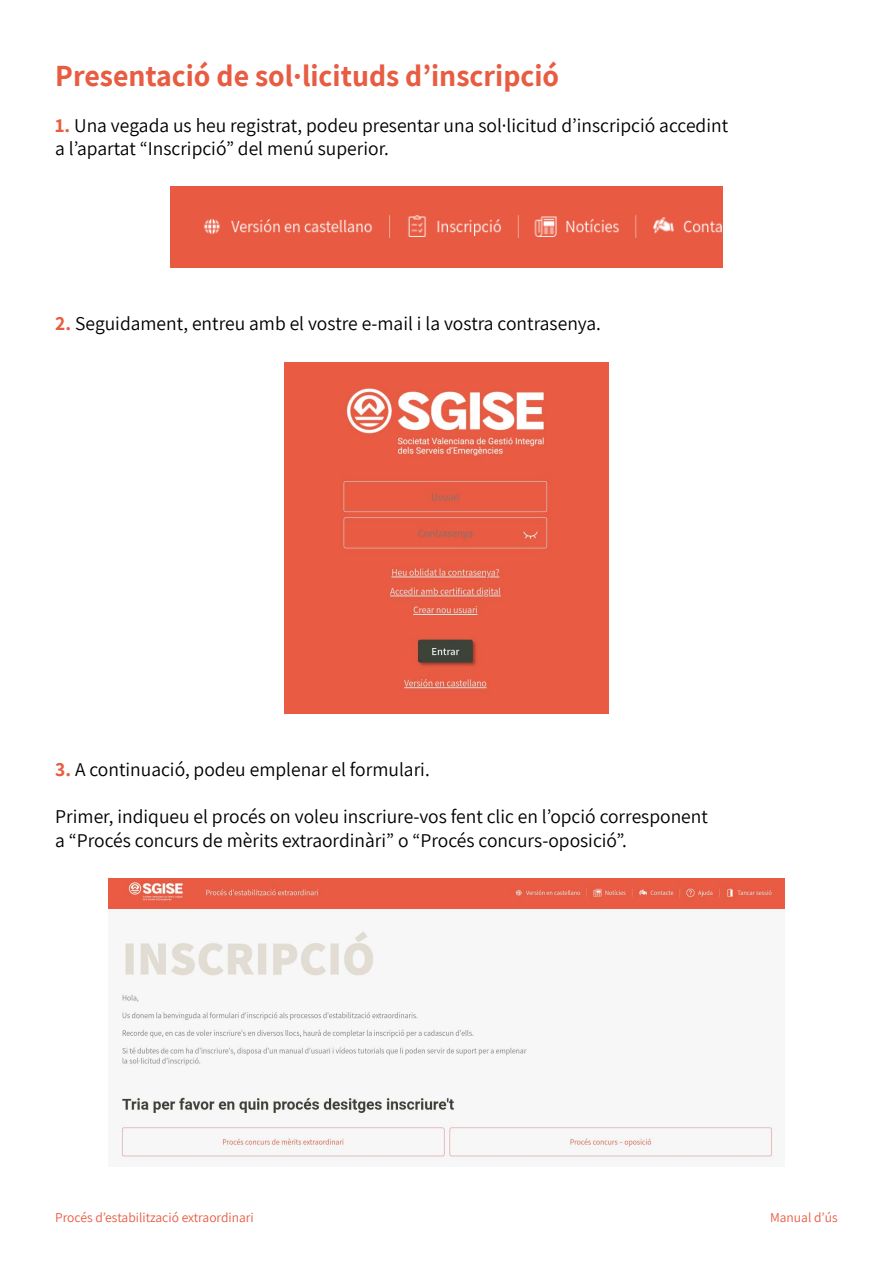
<style>
.page{position:relative;width:893px;height:1263px;background:#fff}
.page>*{position:absolute;margin:0;border:0;box-sizing:border-box;transform-origin:0 0}
.t1{font:700 30px "Assistant";color:#e85c42}
.t2{font:19.5px/23.4px "Assistant";color:#000}
.t3{font:13.5px "Assistant";color:#e85c42}
.s1{font-weight:700;color:#e85c42}
</style>
<div class="page">
<img style="left:171px;top:187px;width:551px;height:81px">
<img style="left:285px;top:362px;width:323px;height:352px">
<img style="left:108px;top:878px;width:677px;height:283px">
<h1 class="t1" style="left:55px;top:55px;width:505px">Presentació de sol·licituds d’inscripció</h1>
<p class="t2" style="left:55px;top:112px;width:674px"><span class="s1">1.</span> Una vegada us heu registrat, podeu presentar una sol·licitud d’inscripció accedint a l’apartat “Inscripció” del menú superior.</p>
<p class="t2" style="left:55px;top:311px;width:547px"><span class="s1">2.</span> Seguidament, entreu amb el vostre e-mail i la vostra contrasenya.</p>
<p class="t2" style="left:55px;top:757px;width:376px"><span class="s1">3.</span> A continuació, podeu emplenar el formulari.</p>
<p class="t2" style="left:55px;top:804px;width:654px">Primer, indiqueu el procés on voleu inscriure-vos fent clic en l’opció corresponent a “Procés concurs de mèrits extraordinàri” o “Procés concurs-oposició”.</p>
<p class="t3" style="left:55px;top:1208px;width:200px">Procés d’estabilització extraordinari</p>
<p class="t3" style="left:770px;top:1208px;width:69px">Manual d’ús</p>
</div>
